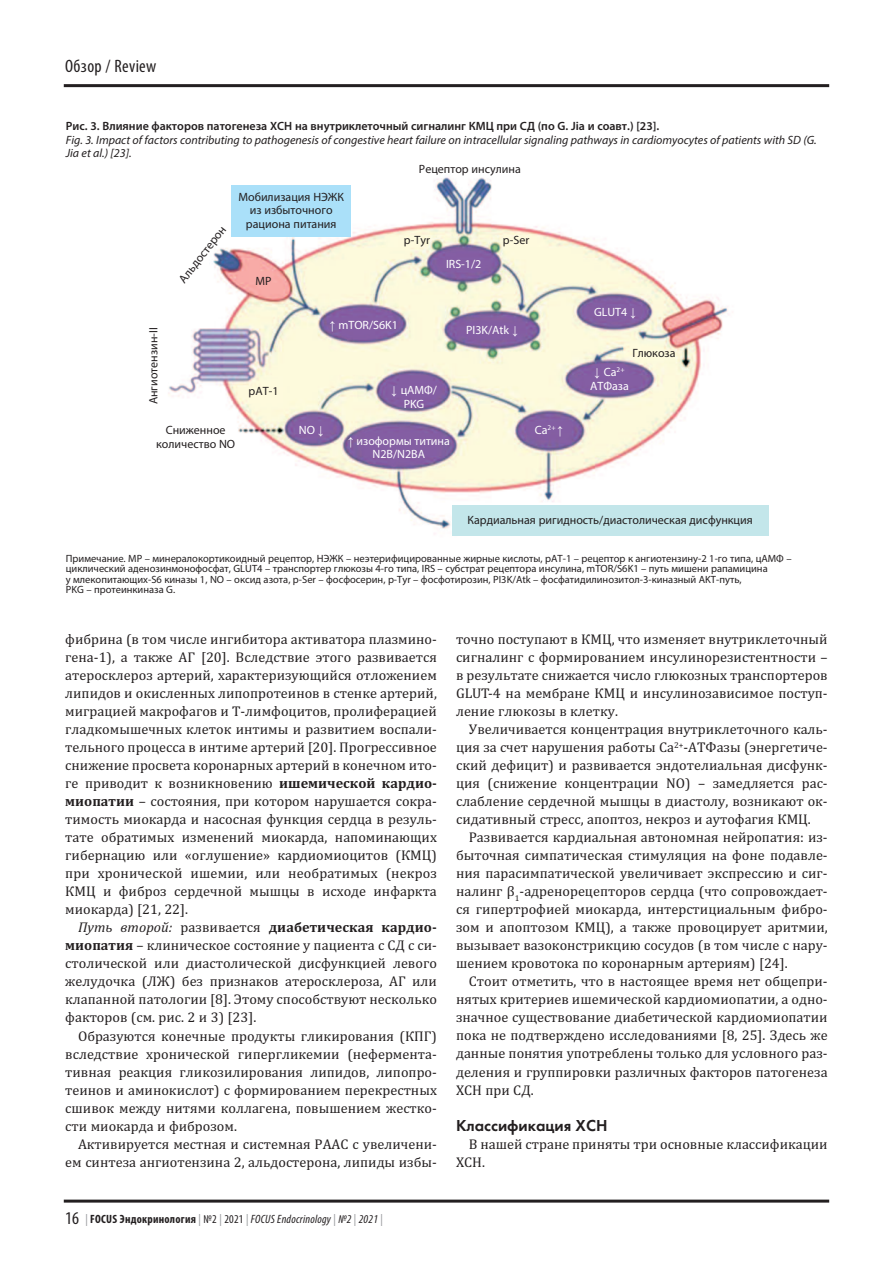
<style>
.page{position:relative;width:893px;height:1263px;background:#fff}
.page>*{position:absolute;margin:0;border:0;box-sizing:border-box;transform-origin:0 0}
.t1{font:condensed 18px "Myriad Pro";letter-spacing:.02em;color:#231f20}
.t2{font:16.5px "Futura Demi";color:#231f20}
.t3{font:14.25px/18px "Cambria";color:#231f20;text-align:justify}
.t4{font:12px/13.5px "Myriad Pro";color:#231f20;text-align:center}
.t5{font:italic 12px/13.5px "Myriad Pro";color:#231f20}
.t6{font:600 12px "Myriad Pro";color:#231f20}
.t7{font:12px/13.5px "Myriad Pro";color:#fff;text-align:center}
.t8{font:italic condensed 12px "Myriad Pro";letter-spacing:.02em;color:#231f20}
.t9{font:10.5px/10.5px "Myriad Pro";color:#231f20}
.s1{font-family:"Arial"}
.s2{font-weight:700}
.s3{font-style:italic}
.s4{font-style:normal;font-size:18px}
.s5{font-style:normal;color:#939598}
.s6{font-weight:700;font-style:normal}
.s7{font-style:normal}
</style>
<div class="page">
<hr style="left:64px;top:1199px;width:765px;height:3px;background:#231f20">
<hr style="left:64px;top:84px;width:765px;height:3px;background:#231f20">
<img style="left:168px;top:177px;width:582px;height:357px">
<div style="left:452px;top:506px;width:316px;height:30px;background:#c3e6ea"></div>
<div style="left:231px;top:185px;width:120px;height:52px;background:#aae0f9"></div>
<p class="t1" style="left:65px;top:60px;width:93px">обзор / Review</p>
<p class="t6" style="left:66px;top:122px;width:595px">Рис. 3. Влияние факторов патогенеза ХСН на внутриклеточный сигналинг КМЦ при СД (по G. Jia и соавт.) [23].</p>
<p class="t5" style="left:66px;top:134px;width:752px">Fig. 3. Impact of factors contributing to pathogenesis of congestive heart failure on intracellular signaling pathways in cardiomyocytes of patients with SD (G.<br>Jia et al.) [23].</p>
<p class="t4" style="left:419px;top:163px;width:103px">Рецептор инсулина</p>
<p class="t4" style="left:177px;top:278px;width:70px;rotate:-52deg">Альдостерон</p>
<p class="t4" style="left:238px;top:191px;width:107px">Мобилизация НЭЖК из избыточного рациона питания</p>
<p class="t4" style="left:256px;top:275px;width:18px">МР</p>
<p class="t4" style="left:404px;top:234px;width:28px">p-Tyr</p>
<p class="t4" style="left:503px;top:234px;width:28px">p-Ser</p>
<p class="t7" style="left:446px;top:258px;width:37px">IRS-1/2</p>
<p class="t4" style="left:148px;top:404px;width:79px;rotate:-90deg">Ангиотензин-II</p>
<p class="t4" style="left:156px;top:425px;width:81px">Сниженное количество NO</p>
<p class="t4" style="left:249px;top:385px;width:31px">рАТ-1</p>
<p class="t7" style="left:330px;top:319px;width:70px"><span class="s1">↑</span> mTOR/S6K1</p>
<p class="t7" style="left:466px;top:324px;width:53px">PI3K/Atk <span class="s1">↓</span></p>
<p class="t7" style="left:299px;top:425px;width:26px">NO <span class="s1">↓</span></p>
<p class="t7" style="left:391px;top:384px;width:48px"><span class="s1">↓</span> цАМФ/<br>PKG</p>
<p class="t7" style="left:348px;top:435px;width:104px"><span class="s1">↑</span> изоформы титина<br>N2B/N2BA</p>
<p class="t7" style="left:535px;top:425px;width:30px">Ca<sup>2+</sup> <span class="s1">↑</span></p>
<p class="t7" style="left:594px;top:306px;width:44px">GLUT4 <span class="s1">↓</span></p>
<p class="t4" style="left:632px;top:347px;width:45px">Глюкоза</p>
<p class="t7" style="left:590px;top:367px;width:40px"><span class="s1">↓</span> Ca<sup>2+<br></sup>АТФаза</p>
<p class="t4" style="left:468px;top:514px;width:287px">Кардиальная ригидность/диастолическая дисфункция</p>
<p class="t9" style="left:66px;top:554px;width:727px">Примечание. МР – минералокортикоидный рецептор, НЭЖК – неэтерифицированные жирные кислоты, рАТ-1 – рецептор к ангиотензину-2 1-го типа, цАМФ – циклический аденозинмонофосфат, GLUT4 – транспортер глюкозы 4-го типа, IRS – субстрат рецептора инсулина, mTOR/S6K1 – путь мишени рапамицина<br>у млекопитающих-S6 киназы 1, NO – оксид азота, p-Ser – фосфосерин, p-Tyr – фосфотирозин, PI3K/Atk – фосфатидилинозитол-3-киназный AKT-путь,<br>PKG – протеинкиназа G.</p>
<p class="t3" style="left:65px;top:630px;width:373px">фибрина (в том числе ингибитора активатора плазмино&shy;гена-1), а также АГ [20]. Вследствие этого развивается атеросклероз артерий, характеризующийся отложением липидов и окисленных липопротеинов в стенке артерий, миграцией макрофагов и Т-лимфоцитов, пролиферацией гладкомышечных клеток интимы и развитием воспали&shy;тельного процесса в интиме артерий [20]. Прогрессивное снижение просвета коронарных артерий в конечном ито&shy;ге приводит к возникновению <span class="s2">ишемической кардио&shy;миопатии</span> – состояния, при котором нарушается сокра&shy;тимость миокарда и насосная функция сердца в резуль&shy;тате обратимых изменений миокарда, напоминающих гибернацию или «оглушение» кардиомиоцитов (КМЦ) при хронической ишемии, или необратимых (некроз КМЦ и фиброз сердечной мышцы в исходе инфаркта миокарда) [21, 22].</p>
<p class="t3" style="left:65px;top:918px;width:373px;text-indent:13px"><span class="s3">Путь второй:</span> развивается <span class="s2">диабетическая кардио&shy;миопатия</span> – клиническое состояние у пациента с СД с си&shy;столической или диастолической дисфункцией левого желудочка (ЛЖ) без признаков атеросклероза, АГ или клапанной патологии [8]. Этому способствуют несколько факторов (см. рис. 2 и 3) [23].</p>
<p class="t3" style="left:65px;top:1026px;width:373px;text-indent:13px">Образуются конечные продукты гликирования (КПГ) вследствие хронической гипергликемии (нефермента&shy;тивная реакция гликозилирования липидов, липопро&shy;теинов и аминокислот) с формированием перекрестных сшивок между нитями коллагена, повышением жестко&shy;сти миокарда и фиброзом.</p>
<p class="t3" style="left:65px;top:1134px;width:373px;text-align:right">Активируется местная и системная РААС с увеличени&shy;ем синтеза ангиотензина 2, альдостерона, липиды избы-</p>
<p class="t8" style="left:65px;top:1214px;width:319px"><span class="s4">16</span> <span class="s5">|</span> <span class="s6">FOCUS Эндокринология</span> <span class="s5">|</span> <span class="s7">№2</span> <span class="s5">|</span> <span class="s7">2021</span> <span class="s5">|</span> FOCUS Endocrinology <span class="s5">|</span> №2 <span class="s5">|</span> 2021 <span class="s5">|</span></p>
<p class="t3" style="left:456px;top:630px;width:373px">точно поступают в КМЦ, что изменяет внутриклеточный сигналинг с формированием инсулинорезистентности – в результате снижается число глюкозных транспортеров GLUT-4 на мембране КМЦ и инсулинозависимое поступ&shy;ление глюкозы в клетку.</p>
<p class="t3" style="left:456px;top:720px;width:373px;text-indent:13px">Увеличивается концентрация внутриклеточного каль&shy;ция за счет нарушения работы Ca<sup>2+</sup>-АТФазы (энергетиче&shy;ский дефицит) и развивается эндотелиальная дисфунк&shy;ция (снижение концентрации NO) – замедляется рас&shy;слабление сердечной мышцы в диастолу, возникают ок&shy;сидативный стресс, апоптоз, некроз и аутофагия КМЦ.</p>
<p class="t3" style="left:456px;top:828px;width:373px;text-indent:13px">Развивается кардиальная автономная нейропатия: из&shy;быточная симпатическая стимуляция на фоне подавле&shy;ния парасимпатической увеличивает экспрессию и сиг&shy;налинг β<sub>1</sub>-адренорецепторов сердца (что сопровождает&shy;ся гипертрофией миокарда, интерстициальным фибро&shy;зом и апоптозом КМЦ), а также провоцирует аритмии, вызывает вазоконстрикцию сосудов (в том числе с нару&shy;шением кровотока по коронарным артериям) [24].</p>
<p class="t3" style="left:456px;top:972px;width:373px;text-indent:13px">Стоит отметить, что в настоящее время нет общепри&shy;нятых критериев ишемической кардиомиопатии, а одно&shy;значное существование диабетической кардиомиопатии пока не подтверждено исследованиями [8, 25]. Здесь же данные понятия употреблены только для условного раз&shy;деления и группировки различных факторов патогенеза ХСН при СД.</p>
<p class="t2" style="left:456px;top:1119px;width:153px">Классификация Хсн</p>
<p class="t3" style="left:456px;top:1134px;width:373px;text-indent:13px">В нашей стране приняты три основные классификации<br>ХСН.</p>
</div>
